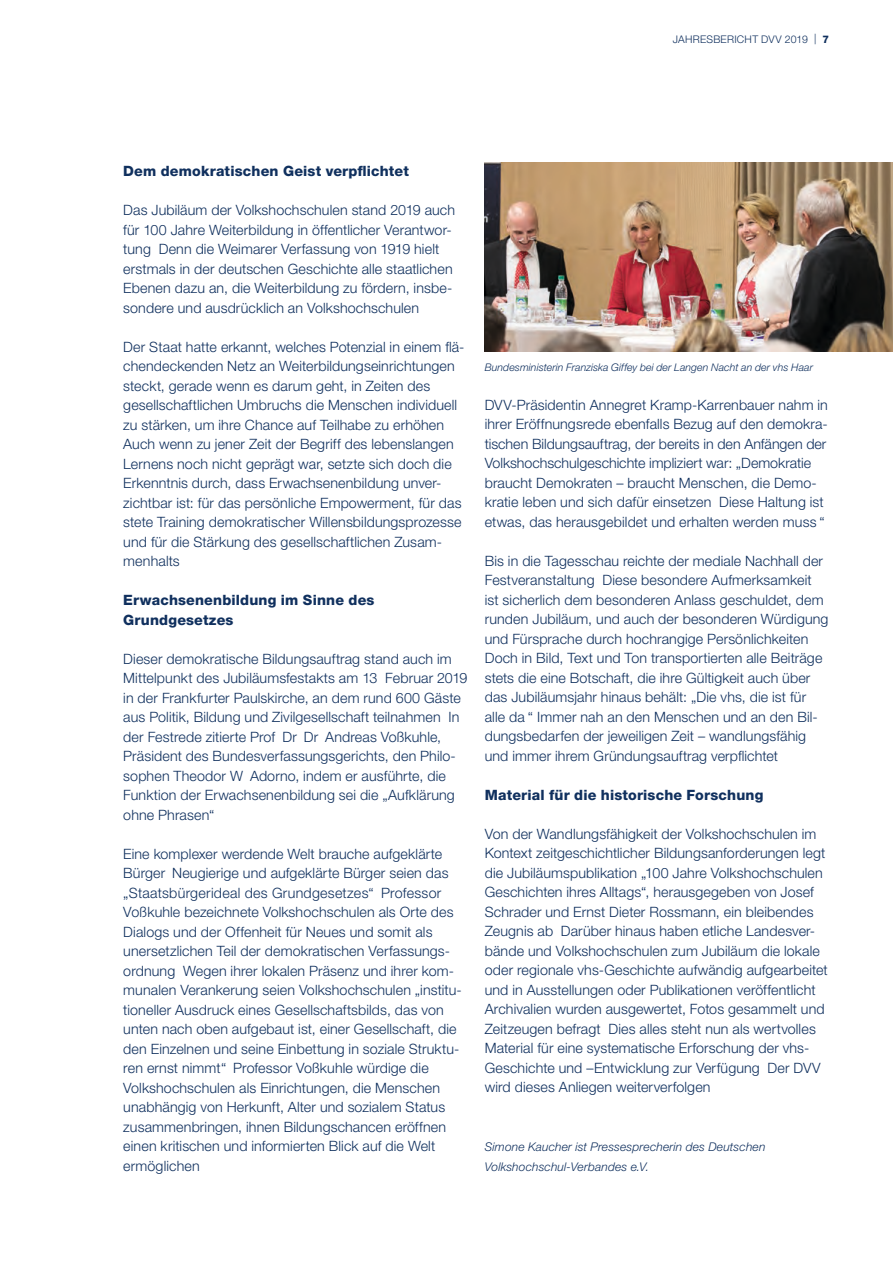
<style>
.page{position:relative;width:893px;height:1263px;background:#fff}
.page>*{position:absolute;margin:0;border:0;box-sizing:border-box;transform-origin:0 0}
.t1{font:300 14.25px/19.5px "Helvetica Neue LT Std";letter-spacing:.01em;color:#10305e}
.t2{font:800 14.25px/19.5px "Helvetica Neue LT Std";letter-spacing:.01em;color:#10305e}
.t3{font:italic 300 12px/19.5px "Helvetica Neue LT Std";letter-spacing:.015em;color:#10305e}
.t4{font:italic 300 10.5px "Helvetica Neue LT Std";letter-spacing:.01em;color:#10305e}
.t5{font:300 10.5px "Helvetica Neue LT Std";letter-spacing:.025em;color:#10305e}
.s1{font-weight:800}
</style>
<div class="page">
<img style="left:485px;top:162px;width:408px;height:190px">
<p class="t5" style="left:673px;top:32px;width:158px">JAHRESBERICHT DVV 2019 | <span class="s1">7</span></p>
<p class="t2" style="left:123px;top:161px;width:287px">Dem demokratischen Geist verpfichtet</p>
<p class="t1" style="left:123px;top:200px;width:333px">Das Jubiläum der Volkshochschulen stand 2019 auch für 100 Jahre Weiterbildung in öffentlicher Verantwor&shy;tung Denn die Weimarer Verfassung von 1919 hielt erstmals in der deutschen Geschichte alle staatlichen Ebenen dazu an, die Weiterbildung zu fördern, insbe&shy;sondere und ausdrücklich an Volkshochschulen</p>
<p class="t1" style="left:123px;top:336px;width:343px">Der Staat hatte erkannt, welches Potenzial in einem fä&shy;chendeckenden Netz an Weiterbildungseinrichtungen steckt, gerade wenn es darum geht, in Zeiten des gesellschaftlichen Umbruchs die Menschen individuell zu stärken, um ihre Chance auf Teilhabe zu erhöhen Auch wenn zu jener Zeit der Begriff des lebenslangen Lernens noch nicht geprägt war, setzte sich doch die Erkenntnis durch, dass Erwachsenenbildung unver&shy;zichtbar ist: für das persönliche Empowerment, für das stete Training demokratischer Willensbildungsprozesse und für die Stärkung des gesellschaftlichen Zusam&shy;menhalts</p>
<p class="t2" style="left:123px;top:590px;width:253px">Erwachsenenbildung im Sinne des<br>Grundgesetzes</p>
<p class="t1" style="left:123px;top:648px;width:346px">Dieser demokratische Bildungsauftrag stand auch im Mittelpunkt des Jubiläumsfestakts am 13 Februar 2019 in der Frankfurter Paulskirche, an dem rund 600 Gäste aus Politik, Bildung und Zivilgesellschaft teilnahmen In der Festrede zitierte Prof Dr Dr Andreas Voßkuhle, Präsident des Bundesverfassungsgerichts, den Philo&shy;sophen Theodor W Adorno, indem er ausführte, die Funktion der Erwachsenenbildung sei die „Aufklärung ohne Phrasen“</p>
<p class="t1" style="left:123px;top:843px;width:340px">Eine komplexer werdende Welt brauche aufgeklärte Bürger Neugierige und aufgeklärte Bürger seien das „Staatsbürgerideal des Grundgesetzes“ Professor Voßkuhle bezeichnete Volkshochschulen als Orte des Dialogs und der Offenheit für Neues und somit als unersetzlichen Teil der demokratischen Verfassungs&shy;ordnung Wegen ihrer lokalen Präsenz und ihrer kom&shy;munalen Verankerung seien Volkshochschulen „institu&shy;tioneller Ausdruck eines Gesellschaftsbilds, das von unten nach oben aufgebaut ist, einer Gesellschaft, die den Einzelnen und seine Einbettung in soziale Struktu&shy;ren ernst nimmt“ Professor Voßkuhle würdige die Volkshochschulen als Einrichtungen, die Menschen unabhängig von Herkunft, Alter und sozialem Status zusammenbringen, ihnen Bildungschancen eröffnen einen kritischen und informierten Blick auf die Welt ermöglichen</p>
<p class="t4" style="left:485px;top:361px;width:330px">Bundesministerin Franziska Giffey bei der Langen Nacht an der vhs Haar</p>
<p class="t1" style="left:485px;top:395px;width:345px">DVV-Präsidentin Annegret Kramp-Karrenbauer nahm in ihrer Eröffnungsrede ebenfalls Bezug auf den demokra&shy;tischen Bildungsauftrag, der bereits in den Anfängen der Volkshochschulgeschichte impliziert war: „Demokratie braucht Demokraten – braucht Menschen, die Demo&shy;kratie leben und sich dafür einsetzen Diese Haltung ist etwas, das herausgebildet und erhalten werden muss “</p>
<p class="t1" style="left:485px;top:551px;width:345px">Bis in die Tagesschau reichte der mediale Nachhall der Festveranstaltung Diese besondere Aufmerksamkeit ist sicherlich dem besonderen Anlass geschuldet, dem runden Jubiläum, und auch der besonderen Würdigung und Fürsprache durch hochrangige Persönlichkeiten Doch in Bild, Text und Ton transportierten alle Beiträge stets die eine Botschaft, die ihre Gültigkeit auch über das Jubiläumsjahr hinaus behält: „Die vhs, die ist für alle da “ Immer nah an den Menschen und an den Bil&shy;dungsbedarfen der jeweiligen Zeit – wandlungsfähig und immer ihrem Gründungsauftrag verpfichtet</p>
<p class="t2" style="left:485px;top:785px;width:280px">Material für die historische Forschung</p>
<p class="t1" style="left:485px;top:824px;width:345px">Von der Wandlungsfähigkeit der Volkshochschulen im Kontext zeitgeschichtlicher Bildungsanforderungen legt die Jubiläumspublikation „100 Jahre Volkshochschulen Geschichten ihres Alltags“, herausgegeben von Josef Schrader und Ernst Dieter Rossmann, ein bleibendes Zeugnis ab Darüber hinaus haben etliche Landesver&shy;bände und Volkshochschulen zum Jubiläum die lokale oder regionale vhs-Geschichte aufwändig aufgearbeitet und in Ausstellungen oder Publikationen veröffentlicht Archivalien wurden ausgewertet, Fotos gesammelt und Zeitzeugen befragt Dies alles steht nun als wertvolles Material für eine systematische Erforschung der vhs-Geschichte und –Entwicklung zur Verfügung Der DVV wird dieses Anliegen weiterverfolgen</p>
<p class="t3" style="left:485px;top:1137px;width:282px">Simone Kaucher ist Pressesprecherin des Deutschen<br>Volkshochschul-Verbandes e.V.</p>
</div>
